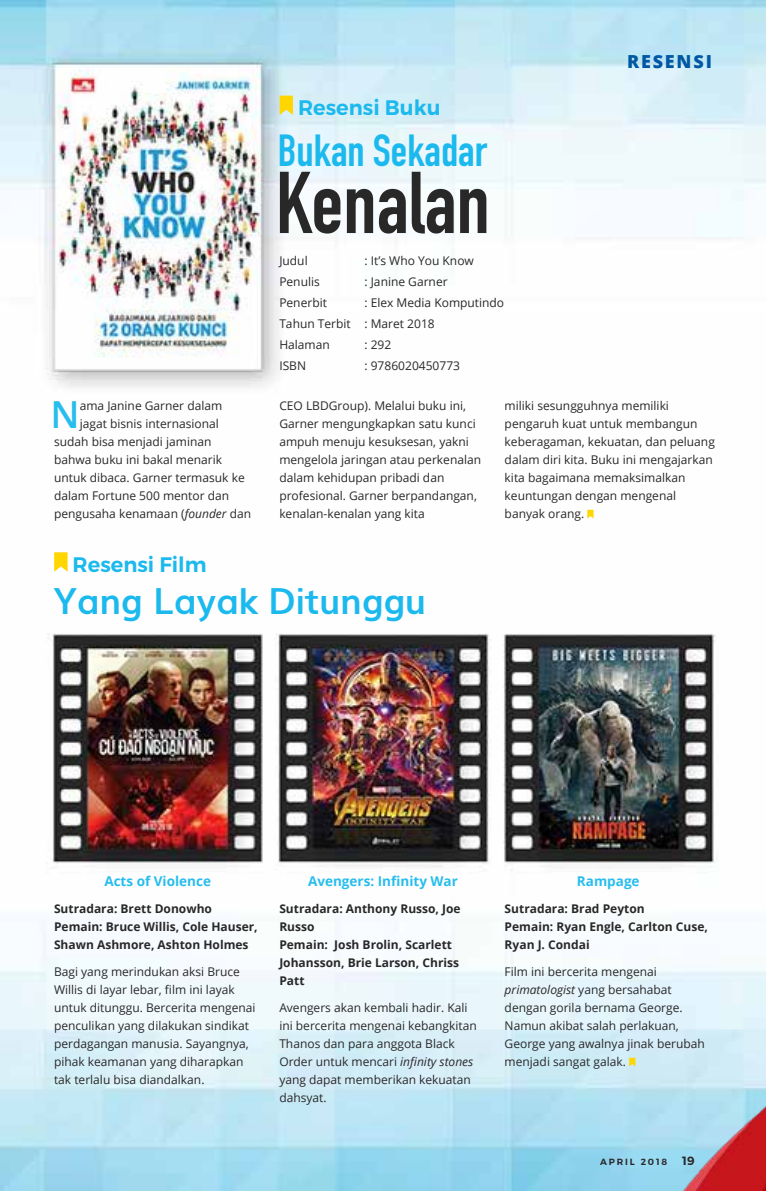
<style>
.page{position:relative;width:766px;height:1191px;background:#fff}
.page>*{position:absolute;margin:0;border:0;box-sizing:border-box;transform-origin:0 0}
.t1{font:700 86.1px "DIN Condensed";color:#292829}
.t2{font:700 44.25px "DIN Condensed";color:#1bb9ed}
.t3{font:600 37.2px "Open Sans";color:#27bdee}
.t4{font:700 36px "Muli";color:#1bb9ed}
.t5{font:600 21px "Montserrat";color:#1bb9ed}
.t6{font:800 18px "Open Sans";letter-spacing:.1em;color:#0058a4}
.t7{font:700 13.5px "Open Sans";color:#27bdee}
.t8{font:12px/18px "Open Sans";color:#292829}
.t9{font:700 12px/18px "Open Sans";color:#292829}
.t10{font:600 12px "Montserrat";color:#292829}
.t11{font:600 9px "Montserrat";letter-spacing:.2em;color:#292829}
.s1{font-style:italic}
</style>
<div class="page">
<img style="left:0;top:0;width:765px;height:1191px">
<svg style="left:279px;top:96px;width:14px;height:19px"></svg>
<svg style="left:587px;top:510px;width:6px;height:8px"></svg>
<svg style="left:54px;top:552px;width:14px;height:19px"></svg>
<svg style="left:629px;top:1057px;width:6px;height:9px"></svg>
<img style="left:640px;top:1104px;width:125px;height:87px">
<h3 class="t3" style="left:50px;top:389px;width:31px">N</h3>
<p class="t8" style="left:80px;top:397px;width:144px">ama Janine Garner dalam</p>
<p class="t8" style="left:80px;top:415px;width:141px">jagat bisnis internasional</p>
<p class="t8" style="left:54px;top:433px;width:159px">sudah bisa menjadi jaminan</p>
<p class="t8" style="left:54px;top:451px;width:169px">bahwa buku ini bakal menarik</p>
<p class="t8" style="left:54px;top:469px;width:192px">untuk dibaca. Garner termasuk ke</p>
<p class="t8" style="left:54px;top:487px;width:177px">dalam Fortune 500 mentor dan</p>
<p class="t8" style="left:54px;top:505px;width:199px">pengusaha kenamaan (<span class="s1">founder</span> dan</p>
<h3 class="t5" style="left:298px;top:94px;width:144px">Resensi Buku</h3>
<h2 class="t2" style="left:277px;top:121px;width:211px">Bukan Sekadar</h2>
<h1 class="t1" style="left:276px;top:145px;width:216px">Kenalan</h1>
<p class="t8" style="left:279px;top:252px;width:30px">Judul</p>
<p class="t8" style="left:364px;top:252px;width:111px">: It’s Who You Know</p>
<p class="t8" style="left:279px;top:273px;width:42px">Penulis</p>
<p class="t8" style="left:364px;top:273px;width:85px">: Janine Garner</p>
<p class="t8" style="left:279px;top:294px;width:49px">Penerbit</p>
<p class="t8" style="left:279px;top:292px;width:226px;line-height:21px;text-indent:85px">: Elex Media Komputindo<br>Tahun Terbit : Maret 2018<br>Halaman</p>
<p class="t8" style="left:364px;top:336px;width:28px">: 292</p>
<p class="t8" style="left:279px;top:357px;width:28px">ISBN</p>
<p class="t8" style="left:364px;top:357px;width:97px">: 9786020450773</p>
<h3 class="t6" style="left:627px;top:48px;width:86px">RESENSI</h3>
<p class="t8" style="left:279px;top:397px;width:203px">CEO LBDGroup). Melalui buku ini,<br>Garner mengungkapkan satu kunci ampuh menuju kesuksesan, yakni mengelola jaringan atau perkenalan dalam kehidupan pribadi dan profesional. Garner berpandangan, kenalan-kenalan yang kita</p>
<p class="t8" style="left:504px;top:397px;width:212px">miliki sesungguhnya memiliki pengaruh kuat untuk membangun keberagaman, kekuatan, dan peluang dalam diri kita. Buku ini mengajarkan kita bagaimana memaksimalkan keuntungan dengan mengenal banyak orang.</p>
<h3 class="t5" style="left:73px;top:551px;width:135px">Resensi Film</h3>
<h3 class="t4" style="left:54px;top:572px;width:373px">Yang Layak Ditunggu</h3>
<p class="t7" style="left:104px;top:872px;width:108px">Acts of Violence</p>
<p class="t9" style="left:54px;top:899px;width:205px">Sutradara: Brett Donowho<br>Pemain: Bruce Willis, Cole Hauser,<br>Shawn Ashmore, Ashton Holmes</p>
<p class="t8" style="left:54px;top:962px;width:203px">Bagi yang merindukan aksi Bruce Willis di layar lebar, film ini layak untuk ditunggu. Bercerita mengenai penculikan yang dilakukan sindikat perdagangan manusia. Sayangnya, pihak keamanan yang diharapkan tak terlalu bisa diandalkan.</p>
<p class="t7" style="left:308px;top:872px;width:151px">Avengers: Infinity War</p>
<p class="t9" style="left:279px;top:899px;width:183px">Sutradara: Anthony Russo, Joe<br>Russo<br>Pemain: Josh Brolin, Scarlett<br>Johansson, Brie Larson, Chriss<br>Patt</p>
<p class="t8" style="left:279px;top:998px;width:199px">Avengers akan kembali hadir. Kali ini bercerita mengenai kebangkitan<br>Thanos dan para anggota Black<br>Order untuk mencari <span class="s1">infinity stones </span>yang dapat memberikan kekuatan dahsyat.</p>
<p class="t7" style="left:576px;top:872px;width:64px">Rampage</p>
<p class="t9" style="left:504px;top:899px;width:205px">Sutradara: Brad Peyton<br>Pemain: Ryan Engle, Carlton Cuse,<br>Ryan J. Condai</p>
<p class="t8" style="left:504px;top:962px;width:202px">Film ini bercerita mengenai <span class="s1">primatologist</span> yang bersahabat dengan gorila bernama George.<br>Namun akibat salah perlakuan,<br>George yang awalnya jinak berubah menjadi sangat galak.</p>
<p class="t11" style="left:600px;top:1156px;width:68px">APRIL 2018</p>
<p class="t10" style="left:682px;top:1153px;width:14px">19</p>
</div>
